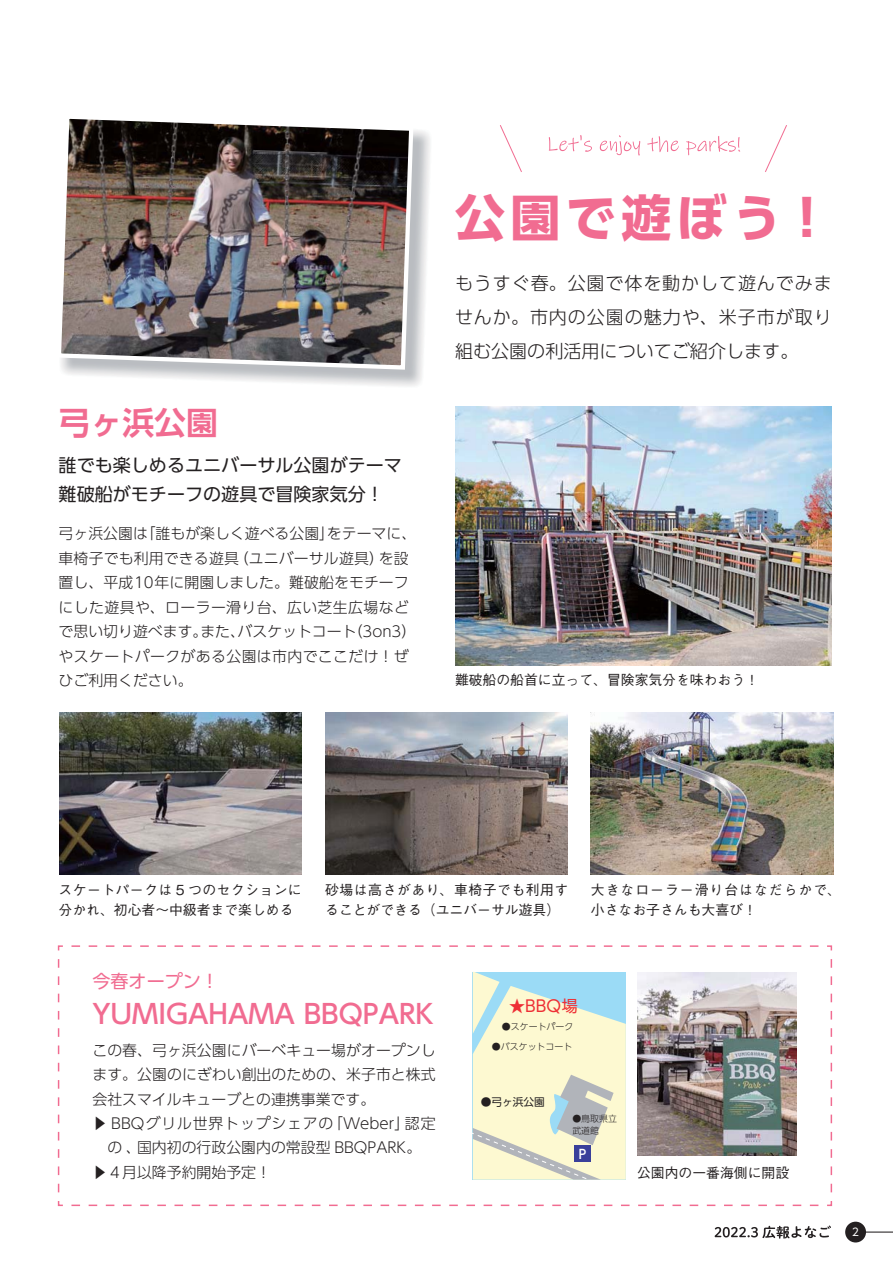
<style>
.page{position:relative;width:893px;height:1263px;background:#fff}
.page>*{position:absolute;margin:0;border:0;box-sizing:border-box;transform-origin:0 0}
.t1{font:49.95px "UD Shin Go Pro Bold 90 msp RKSJ H";letter-spacing:.11em;color:#f16c91}
.t2{font:31.95px "UD Shin Go Pro De Bold 90 msp RKSJ H";color:#f16c91}
.t3{font:26.55px "UD Shin Go Pro Medium 90 msp RKSJ H";color:#f16c91}
.t4{font:18px/34px "UD Shin Go Pro Light 90 msp RKSJ H";letter-spacing:.045em;color:#242021;text-align:justify}
.t5{font:18px/28.7px "UD Shin Go Pro Regular 90 msp RKSJ H";color:#242021}
.t6{font:18px "UD Shin Go Pro Regular 90 msp RKSJ H";color:#f16c91}
.t7{font:16.05px "UD Shin Go Pro Regular 90 msp RKSJ H";color:#ee2f35}
.t8{font:14.85px/24.5px "UD Shin Go Pro Light 90 msp RKSJ H";letter-spacing:.005em;color:#242021}
.t9{font:14.85px "UD Shin Go Pro Light 90 msp RKSJ H";letter-spacing:.055em;color:#242021}
.t10{font:13.8px/20.2px "Gothic BBB Pro Medium 90 msp RKSJ H";letter-spacing:.03em;color:#242021}
.t11{font:13.8px/20.2px "Gothic BBB Pro Medium 90 msp RKSJ H";letter-spacing:.04em;color:#242021}
.t12{font:13.8px "Gothic BBB Pro Medium 90 msp RKSJ H";color:#242021}
.t13{font:13.8px/20.2px "Gothic BBB Pro Medium 90 msp RKSJ H";letter-spacing:.075em;color:#242021}
.t14{font:12.9px "UD Shin Go Pro Medium 90 msp RKSJ H";color:#fff}
.t15{font:10.65px "UD Shin Go Pro Regular 90 msp RKSJ H";color:#242021}
.t16{font:10.65px "UD Shin Go Pro Regular 90 msp RKSJ H";color:#fff}
.t17{font:9px/11.1px "UD Shin Go Pro Light 90 msp RKSJ H";color:#242021}
</style>
<div class="page">
<img style="left:60px;top:118px;width:356px;height:254px">
<img style="left:455px;top:406px;width:376px;height:260px">
<img style="left:59px;top:713px;width:243px;height:161px">
<img style="left:325px;top:713px;width:242px;height:161px">
<img style="left:591px;top:713px;width:242px;height:161px">
<svg style="left:549px;top:135px;width:191px;height:20px"></svg>
<svg style="left:500px;top:125px;width:22px;height:47px"></svg>
<svg style="left:765px;top:125px;width:22px;height:47px"></svg>
<svg style="left:57px;top:959px;width:6px;height:248px"></svg>
<svg style="left:71px;top:1201px;width:762px;height:6px"></svg>
<svg style="left:827px;top:945px;width:6px;height:247px"></svg>
<svg style="left:57px;top:945px;width:761px;height:6px"></svg>
<svg style="left:473px;top:972px;width:153px;height:208px"></svg>
<img style="left:637px;top:973px;width:159px;height:183px">
<hr style="left:861px;top:1232px;width:32px;height:1px;background:#242021">
<div style="left:845px;top:1222px;width:21px;height:21px;background:#242021;border-radius:50%"></div>
<svg style="left:715px;top:1226px;width:116px;height:13px"></svg>
<h2 class="t2" style="left:59px;top:411px;width:161px">弓ヶ浜公園</h2>
<p class="t5" style="left:59px;top:453px;width:345px">誰でも楽しめるユニバーサル公園がテーマ難破船がモチーフの遊具で冒険家気分！</p>
<p class="t8" style="left:59px;top:524px;width:359px">弓ヶ浜公園は「誰もが楽しく遊べる公園」をテーマに、車椅子でも利用できる遊具（ユニバーサル遊具）を設置し、平成10年に開園しました。難破船をモチーフにした遊具や、ローラー滑り台、広い芝生広場などで思い切り遊べます。また、バスケットコート（3on3）やスケートパークがある公園は市内でここだけ！ぜひご利用ください。</p>
<h1 class="t1" style="left:455px;top:199px;width:378px">公園で遊ぼう！</h1>
<p class="t4" style="left:455px;top:269px;width:378px">もうすぐ春。公園で体を動かして遊んでみませんか。市内の公園の魅力や、米子市が取り組む公園の利活用についてご紹介します。</p>
<p class="t12" style="left:455px;top:675px;width:306px">難破船の船首に立って、冒険家気分を味わおう！</p>
<p class="t10" style="left:59px;top:881px;width:245px">スケートパークは 5 つのセクションに分かれ、初心者～中級者まで楽しめる</p>
<p class="t11" style="left:325px;top:881px;width:245px">砂場は高さがあり、車椅子でも利用することができる（ユニバーサル遊具）</p>
<p class="t13" style="left:591px;top:881px;width:252px">大きなローラー滑り台はなだらかで、小さなお子さんも大喜び！</p>
<p class="t6" style="left:92px;top:974px;width:128px">今春オープン！</p>
<h3 class="t3" style="left:92px;top:1004px;width:343px">YUMIGAHAMA BBQPARK</h3>
<p class="t8" style="left:92px;top:1040px;width:345px">この春、弓ヶ浜公園にバーベキュー場がオープンし</p>
<p class="t8" style="left:92px;top:1064px;width:345px">ます。公園のにぎわい創出のための、米子市と株式</p>
<p class="t8" style="left:92px;top:1089px;width:284px">会社スマイルキューブとの連携事業です。</p>
<p class="t9" style="left:92px;top:1118px;width:345px">▶ BBQ グリル世界トップシェアの「Weber」認定</p>
<p class="t8" style="left:107px;top:1138px;width:315px">の､国内初の行政公園内の常設型 BBQPARK。</p>
<p class="t8" style="left:92px;top:1162px;width:180px">▶４月以降予約開始予定！</p>
<p class="t7" style="left:509px;top:1000px;width:70px">★BBQ場</p>
<p class="t17" style="left:502px;top:1023px;width:73px">●スケートパーク</p>
<p class="t17" style="left:492px;top:1042px;width:82px">●バスケットコート</p>
<p class="t15" style="left:481px;top:1098px;width:66px">●弓ヶ浜公園</p>
<p class="t17" style="left:572px;top:1115px;width:46px">●鳥取県立武道館</p>
<p class="t14" style="left:576px;top:1150px;width:14px">Ｐ</p>
<p class="t12" style="left:637px;top:1168px;width:154px">公園内の一番海側に開設</p>
<p class="t16" style="left:850px;top:1228px;width:12px">２</p>
</div>
